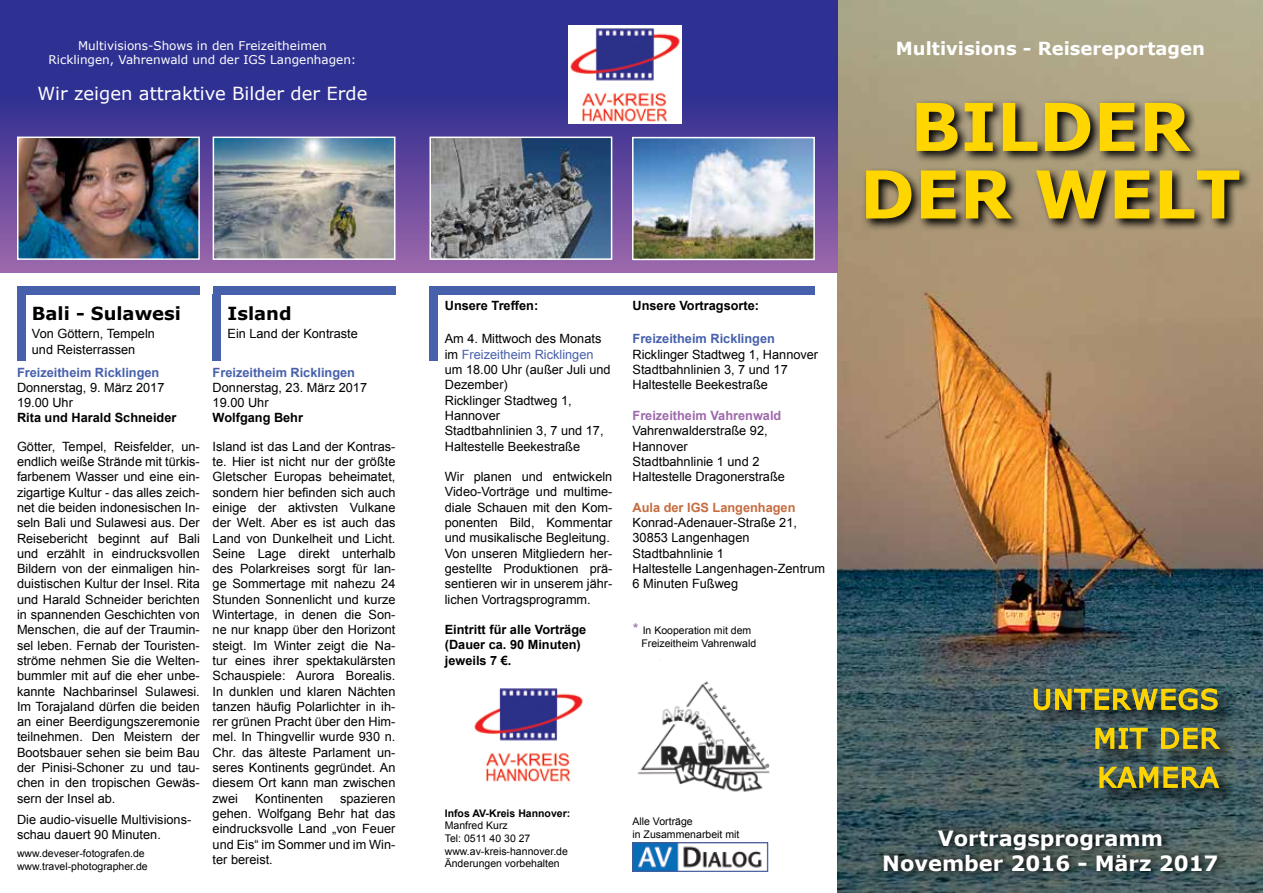
<style>
.page{position:relative;width:1263px;height:893px;background:#fff}
.page>*{position:absolute;margin:0;border:0;box-sizing:border-box;transform-origin:0 0}
.t1{font:700 66px/67.5px "Verdana";color:#ffd600;text-align:center}
.t2{font:27px/39px "Verdana";letter-spacing:.05em;color:#ffd600;text-align:justify}
.t3{font:700 21px/25.2px "Verdana";color:#fff;text-align:center}
.t4{font:18px "Verdana";color:#fff}
.t5{font:700 18px "Verdana";color:#fff}
.t6{font:700 18px "Verdana";color:#000}
.t7{font:12.75px/15.3px "Arial";color:#000}
.t8{font:700 12.75px/15.3px "Arial";color:#000}
.t9{font:700 12.75px "Arial";color:#4760ac}
.t10{font:700 12.75px "Arial";color:#9e69ac}
.t11{font:700 12.75px "Arial";color:#c76c3f}
.t12{font:12px/14.4px "Verdana";color:#fff;text-align:center}
.t13{font:10.5px/12.6px "Arial";color:#000}
.t14{font:700 10.5px "Arial";color:#000}
.s1{color:#4760ac}
.s2{font-size:15px;color:#9e69ac}
</style>
<div class="page">
<img style="left:838px;top:0;width:425px;height:893px">
<svg style="left:0;top:0;width:838px;height:272px;background:#423a96"></svg>
<svg style="left:862px;top:99px;width:390px;height:132px;background:#766b55"></svg>
<img style="left:20px;top:140px;width:177px;height:117px">
<div style="left:17px;top:137px;width:183px;height:123px;border:2px solid #fff"></div>
<div style="left:213px;top:286px;width:182px;height:9px;background:#4760ac"></div>
<div style="left:213px;top:294px;width:8px;height:66px;background:#4760ac"></div>
<img style="left:569px;top:26px;width:112px;height:97px">
<img style="left:216px;top:140px;width:176px;height:117px">
<div style="left:213px;top:137px;width:182px;height:123px;border:2px solid #fff"></div>
<img style="left:432px;top:140px;width:177px;height:117px">
<div style="left:429px;top:137px;width:183px;height:123px;border:2px solid #fff"></div>
<div style="left:17px;top:286px;width:183px;height:9px;background:#4760ac"></div>
<div style="left:17px;top:294px;width:9px;height:66px;background:#4760ac"></div>
<div style="left:1036px;top:691px;width:201px;height:115px;background:#000;opacity:.75"></div>
<svg style="left:1033px;top:685px;width:186px;height:27px;background:#707439"></svg>
<svg style="left:1095px;top:724px;width:53px;height:26px"></svg>
<svg style="left:1160px;top:727px;width:62px;height:23px"></svg>
<svg style="left:1099px;top:763px;width:121px;height:26px;background:#797b3a"></svg>
<div style="left:429px;top:286px;width:386px;height:8px;background:#4760ac"></div>
<div style="left:429px;top:293px;width:9px;height:67px;background:#4760ac"></div>
<img style="left:634px;top:845px;width:128px;height:24px">
<div style="left:632px;top:843px;width:136px;height:28px;border:1px solid #4760ac"></div>
<img style="left:637px;top:681px;width:133px;height:111px">
<img style="left:635px;top:140px;width:177px;height:117px">
<div style="left:632px;top:137px;width:183px;height:123px;border:2px solid #fff"></div>
<img style="left:474px;top:688px;width:109px;height:94px">
<svg style="left:878px;top:824px;width:349px;height:56px;background:#39494a"></svg>
<p class="t12" style="left:48px;top:38px;width:309px">Multivisions-Shows in den Freizeitheimen<br>Ricklingen, Vahrenwald und der IGS Langenhagen:</p>
<h3 class="t4" style="left:37px;top:81px;width:331px">Wir zeigen attraktive Bilder der Erde</h3>
<h3 class="t6" style="left:32px;top:301px;width:151px">Bali - Sulawesi</h3>
<p class="t7" style="left:32px;top:326px;width:125px">Von Göttern, Tempeln und Reisterrassen</p>
<p class="t9" style="left:17px;top:364px;width:144px">Freizeitheim Ricklingen</p>
<p class="t7" style="left:17px;top:380px;width:149px">Donnerstag, 9. März 2017<br>19.00 Uhr</p>
<p class="t8" style="left:17px;top:411px;width:161px">Rita und Harald Schneider</p>
<p class="t7" style="left:17px;top:439px;width:184px;text-align:justify">Götter, Tempel, Reisfelder, un&shy;endlich weiße Strände mit türkis&shy;farbenem Wasser und eine ein&shy;zigartige Kultur - das alles zeich&shy;net die beiden indonesischen In&shy;seln Bali und Sulawesi aus. Der Reisebericht beginnt auf Bali und erzählt in eindrucksvollen Bildern von der einmaligen hin&shy;duistischen Kultur der Insel. Rita und Harald Schneider berichten in spannenden Geschichten von Menschen, die auf der Traumin&shy;sel leben. Fernab der Touristen&shy;ströme nehmen Sie die Welten&shy;bummler mit auf die eher unbe&shy;kannte Nachbarinsel Sulawesi.<br>Im Torajaland dürfen die beiden an einer Beerdigungszeremonie teilnehmen. Den Meistern der Bootsbauer sehen sie beim Bau der Pinisi-Schoner zu und tau&shy;chen in den tropischen Gewäs&shy;sern der Insel ab.</p>
<p class="t7" style="left:17px;top:812px;width:176px">Die audio-visuelle Multivisions&shy;schau dauert 90 Minuten.</p>
<p class="t13" style="left:17px;top:847px;width:132px">www.deveser-fotografen.de www.travel-photographer.de</p>
<h3 class="t6" style="left:227px;top:301px;width:66px">Island</h3>
<p class="t7" style="left:227px;top:326px;width:132px">Ein Land der Kontraste</p>
<p class="t9" style="left:213px;top:364px;width:144px">Freizeitheim Ricklingen</p>
<p class="t7" style="left:213px;top:380px;width:156px">Donnerstag, 23. März 2017<br>19.00 Uhr</p>
<p class="t8" style="left:213px;top:411px;width:92px">Wolfgang Behr</p>
<p class="t7" style="left:213px;top:439px;width:184px;text-align:justify">Island ist das Land der Kontras&shy;te. Hier ist nicht nur der größte Gletscher Europas beheimatet, sondern hier befinden sich auch einige der aktivsten Vulkane der Welt. Aber es ist auch das Land von Dunkelheit und Licht.<br>Seine Lage direkt unterhalb des Polarkreises sorgt für lan&shy;ge Sommertage mit nahezu 24<br>Stunden Sonnenlicht und kurze Wintertage, in denen die Son&shy;ne nur knapp über den Horizont steigt. Im Winter zeigt die Na&shy;tur eines ihrer spektakulärsten Schauspiele: Aurora Borealis.<br>In dunklen und klaren Nächten tanzen häufig Polarlichter in ih&shy;rer grünen Pracht über den Him&shy;mel. In Thingvellir wurde 930 n.<br>Chr. das älteste Parlament un&shy;seres Kontinents gegründet. An diesem Ort kann man zwischen zwei</p>
<p class="t7" style="left:213px;top:791px;width:184px;text-align:justify;text-indent:128px">spazieren gehen. Wolfgang Behr hat das eindrucksvolle Land „von Feuer und Eis“ im Sommer und im Win&shy;ter bereist.</p>
<p class="t7" style="left:255px;top:791px;width:70px">Kontinenten</p>
<p class="t8" style="left:445px;top:298px;width:95px">Unsere Treffen:</p>
<p class="t7" style="left:445px;top:331px;width:167px">Am 4. Mittwoch des Monats im <span class="s1">Freizeitheim Ricklingen </span>um 18.00 Uhr (außer Juli und<br>Dezember)<br>Ricklinger Stadtweg 1,<br>Hannover<br>Stadtbahnlinien 3, 7 und 17,<br>Haltestelle Beekestraße</p>
<p class="t7" style="left:445px;top:469px;width:169px">Wir planen und entwickeln<br>Video-Vorträge und multime&shy;diale Schauen mit den Kom&shy;ponenten Bild, Kommentar und musikalische Begleitung.<br>Von unseren Mitgliedern her&shy;gestellte Produktionen prä&shy;sentieren wir in unserem jähr&shy;lichen Vortragsprogramm.</p>
<p class="t8" style="left:445px;top:622px;width:143px">Eintritt für alle Vorträge (Dauer ca. 90 Minuten) jeweils 7 €.</p>
<p class="t8" style="left:632px;top:298px;width:128px">Unsere Vortragsorte:</p>
<p class="t9" style="left:632px;top:330px;width:144px">Freizeitheim Ricklingen</p>
<p class="t7" style="left:632px;top:347px;width:187px">Ricklinger Stadtweg 1, Hannover<br>Stadtbahnlinien 3, 7 und 17<br>Haltestelle Beekestraße</p>
<p class="t10" style="left:632px;top:407px;width:150px">Freizeitheim Vahrenwald</p>
<p class="t7" style="left:632px;top:423px;width:154px">Vahrenwalderstraße 92,<br>Hannover<br>Stadtbahnlinie 1 und 2<br>Haltestelle Dragonerstraße</p>
<p class="t11" style="left:632px;top:499px;width:164px">Aula der IGS Langenhagen</p>
<p class="t7" style="left:632px;top:515px;width:194px">Konrad-Adenauer-Straße 21,<br>30853 Langenhagen<br>Stadtbahnlinie 1<br>Haltestelle Langenhagen-Zentrum<br>6 Minuten Fußweg</p>
<p class="t13" style="left:641px;top:624px;width:116px;text-indent:-9px"><span class="s2">*</span> In Kooperation mit dem<br>Freizeitheim Vahrenwald</p>
<p class="t14" style="left:445px;top:806px;width:127px">Infos AV-Kreis Hannover:</p>
<p class="t13" style="left:445px;top:820px;width:125px">Manfred Kurz<br>Tel: 0511 40 30 27 www.av-kreis-hannover.de<br>Änderungen vorbehalten</p>
<p class="t13" style="left:632px;top:815px;width:108px">Alle Vorträge<br>in Zusammenarbeit mit</p>
<h3 class="t5" style="left:896px;top:35px;width:311px">Multivisions - Reisereportagen</h3>
<h1 class="t1" style="left:860px;top:92px;width:382px">BILDER<br>DER WELT</h1>
<h2 class="t2" style="left:1093px;top:679px;width:127px;text-indent:-61px">UNTERWEGS MIT DER KAMERA</h2>
<h3 class="t3" style="left:882px;top:825px;width:338px">Vortragsprogramm<br>November 2016 - März 2017</h3>
</div>
